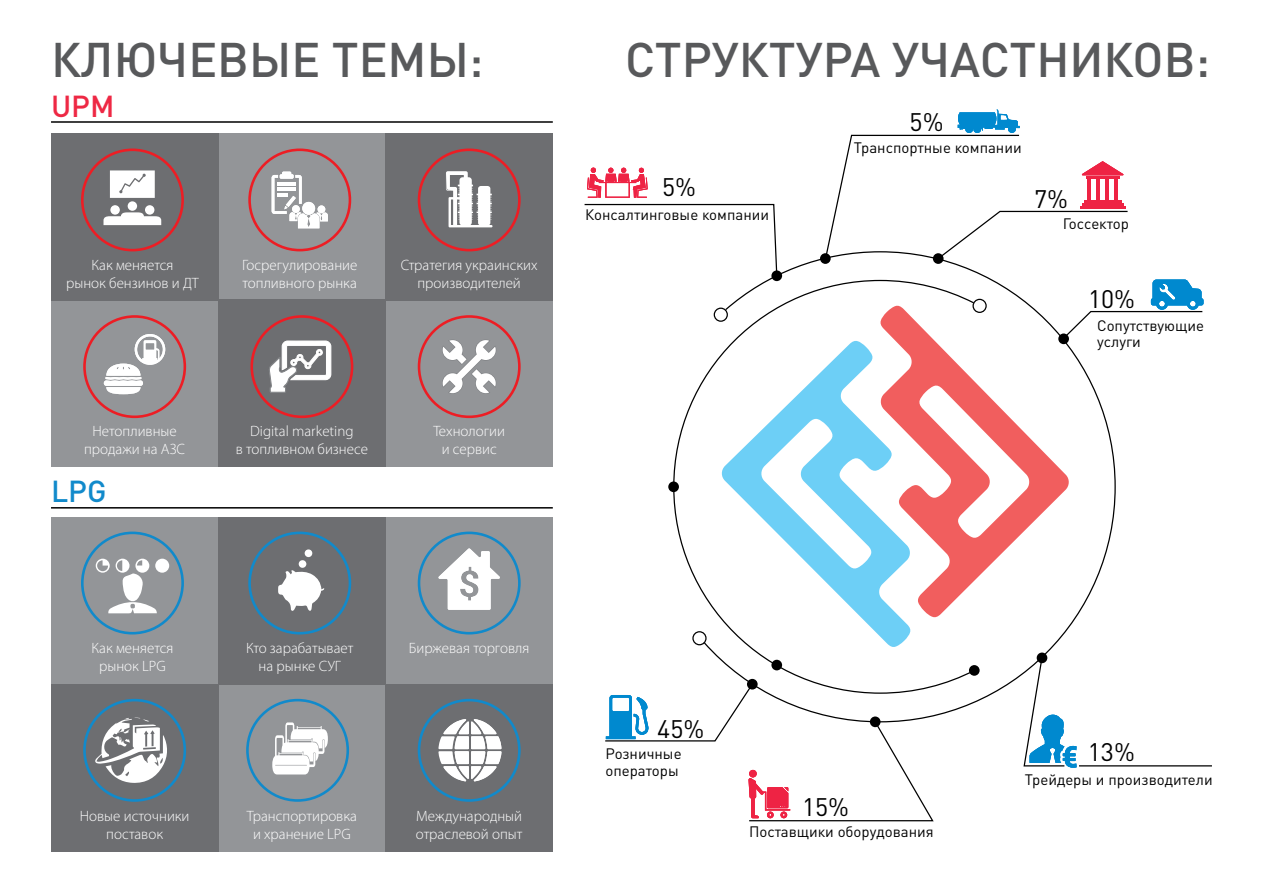
<style>
.page{position:relative;width:1263px;height:893px;background:#fff}
.page>*{position:absolute;margin:0;border:0;box-sizing:border-box;transform-origin:0 0}
.t1{font:500 48px "DIN Pro";color:#58595b}
.t2{font:500 30px "DIN Pro";color:#ee2844}
.t3{font:500 30px "DIN Pro";color:#118acb}
.t4{font:25.05px "DIN Pro";color:#000}
.t5{font:300 15px/18px "Myriad Pro";color:#fff;text-align:center}
.t6{font:15px/17.1px "DIN Pro";color:#000}
</style>
<div class="page">
<div style="left:218px;top:133px;width:168px;height:167px;background:#939598"></div>
<div style="left:386px;top:517px;width:167px;height:167px;background:#939598"></div>
<div style="left:51px;top:300px;width:167px;height:167px;background:#939598"></div>
<div style="left:218px;top:684px;width:168px;height:167px;background:#939598"></div>
<div style="left:386px;top:300px;width:167px;height:167px;background:#939598"></div>
<div style="left:51px;top:517px;width:167px;height:167px;background:#939598"></div>
<div style="left:51px;top:133px;width:167px;height:167px;background:#6d6e71"></div>
<div style="left:218px;top:517px;width:168px;height:167px;background:#6d6e71"></div>
<div style="left:386px;top:133px;width:167px;height:167px;background:#6d6e71"></div>
<div style="left:51px;top:684px;width:167px;height:167px;background:#6d6e71"></div>
<div style="left:218px;top:300px;width:168px;height:167px;background:#6d6e71"></div>
<div style="left:386px;top:684px;width:167px;height:167px;background:#6d6e71"></div>
<div style="left:81px;top:148px;width:103px;height:103px;border:3px solid #ed1d24;border-radius:50%"></div>
<div style="left:110px;top:205px;width:10px;height:10px;background:#fff;border-radius:50%"></div>
<div style="left:128px;top:201px;width:9px;height:10px;background:#fff;border-radius:50%"></div>
<div style="left:145px;top:205px;width:9px;height:10px;background:#fff;border-radius:50%"></div>
<svg style="left:103px;top:212px;width:58px;height:13px"></svg>
<svg style="left:110px;top:170px;width:45px;height:28px"></svg>
<div style="left:248px;top:148px;width:103px;height:103px;border:3px solid #ed1d24;border-radius:50%"></div>
<svg style="left:272px;top:172px;width:56px;height:56px"></svg>
<div style="left:418px;top:148px;width:103px;height:103px;border:3px solid #ed1d24;border-radius:50%"></div>
<svg style="left:446px;top:171px;width:46px;height:56px"></svg>
<div style="left:83px;top:315px;width:103px;height:103px;border:3px solid #ed1d24;border-radius:50%"></div>
<svg style="left:104px;top:334px;width:61px;height:60px"></svg>
<div style="left:250px;top:315px;width:103px;height:103px;border:3px solid #ed1d24;border-radius:50%"></div>
<svg style="left:268px;top:340px;width:64px;height:65px"></svg>
<div style="left:418px;top:315px;width:103px;height:103px;border:3px solid #ed1d24;border-radius:50%"></div>
<svg style="left:442px;top:340px;width:54px;height:53px"></svg>
<div style="left:81px;top:532px;width:103px;height:102px;border:3px solid #118acb;border-radius:50%"></div>
<div style="left:155px;top:559px;width:14px;height:14px;background:#fff;border-radius:50%"></div>
<svg style="left:96px;top:558px;width:61px;height:55px"></svg>
<div style="left:248px;top:532px;width:103px;height:102px;border:3px solid #118acb;border-radius:50%"></div>
<svg style="left:278px;top:570px;width:46px;height:41px"></svg>
<div style="left:299px;top:560px;width:7px;height:8px;background:#fff;border-radius:50%"></div>
<div style="left:305px;top:549px;width:7px;height:8px;background:#fff;border-radius:50%"></div>
<div style="left:418px;top:532px;width:103px;height:102px;border:3px solid #118acb;border-radius:50%"></div>
<svg style="left:438px;top:548px;width:62px;height:62px"></svg>
<div style="left:83px;top:699px;width:103px;height:103px;border:3px solid #118acb;border-radius:50%"></div>
<svg style="left:95px;top:717px;width:72px;height:66px"></svg>
<div style="left:246px;top:699px;width:103px;height:103px;border:3px solid #118acb;border-radius:50%"></div>
<svg style="left:272px;top:722px;width:56px;height:52px"></svg>
<div style="left:418px;top:699px;width:103px;height:103px;border:3px solid #118acb;border-radius:50%"></div>
<svg style="left:438px;top:719px;width:63px;height:62px"></svg>
<hr style="left:51px;top:121px;width:502px;height:2px;background:#000">
<hr style="left:51px;top:507px;width:502px;height:2px;background:#000">
<svg style="left:702px;top:254px;width:414px;height:462px"></svg>
<div style="left:692px;top:631px;width:15px;height:14px;border:1px solid #000;border-radius:50%"></div>
<div style="left:714px;top:308px;width:14px;height:14px;border:1px solid #000;border-radius:50%"></div>
<div style="left:972px;top:299px;width:15px;height:14px;border:1px solid #000;border-radius:50%"></div>
<div style="left:668px;top:481px;width:11px;height:11px;background:#000;border-radius:50%"></div>
<div style="left:771px;top:270px;width:11px;height:11px;background:#000;border-radius:50%"></div>
<svg style="left:820px;top:253px;width:11px;height:11px"></svg>
<div style="left:933px;top:253px;width:10px;height:11px;background:#000;border-radius:50%"></div>
<div style="left:771px;top:660px;width:11px;height:10px;background:#000;border-radius:50%"></div>
<div style="left:969px;top:665px;width:11px;height:11px;background:#000;border-radius:50%"></div>
<div style="left:1037px;top:652px;width:10px;height:11px;background:#000;border-radius:50%"></div>
<div style="left:747px;top:679px;width:11px;height:10px;background:#000;border-radius:50%"></div>
<svg style="left:605px;top:682px;width:330px;height:140px"></svg>
<hr style="left:1079px;top:765px;width:133px;height:1px;background:#000">
<svg style="left:1061px;top:280px;width:142px;height:61px"></svg>
<svg style="left:1023px;top:656px;width:53px;height:112px"></svg>
<svg style="left:824px;top:109px;width:304px;height:152px"></svg>
<svg style="left:584px;top:168px;width:194px;height:109px"></svg>
<svg style="left:721px;top:340px;width:190px;height:308px"></svg>
<svg style="left:880px;top:305px;width:190px;height:313px"></svg>
<h1 class="t1" style="left:51px;top:27px;width:434px">КЛЮЧЕВЫЕ ТЕМЫ:</h1>
<h2 class="t2" style="left:51px;top:86px;width:65px">UPM</h2>
<p class="t5" style="left:66px;top:255px;width:134px">Как меняется<br>рынок бензинов и ДТ</p>
<p class="t5" style="left:242px;top:255px;width:117px;text-align:left">Госрегулирование топливного рынка</p>
<p class="t5" style="left:401px;top:255px;width:138px">Стратегия украинских производителей</p>
<p class="t5" style="left:84px;top:422px;width:103px">Нетопливные продажи на АЗС</p>
<h2 class="t3" style="left:51px;top:471px;width:57px">LPG</h2>
<p class="t5" style="left:236px;top:422px;width:134px">Digital marketing<br>в топливном бизнесе</p>
<p class="t5" style="left:433px;top:422px;width:73px">Технологии и сервис</p>
<h1 class="t1" style="left:625px;top:27px;width:586px">СТРУКТУРА УЧАСТНИКОВ:</h1>
<h3 class="t4" style="left:910px;top:105px;width:35px">5%</h3>
<h3 class="t4" style="left:662px;top:170px;width:35px">5%</h3>
<p class="t6" style="left:585px;top:206px;width:186px">Консалтинговые компании</p>
<p class="t6" style="left:854px;top:138px;width:169px">Транспортные компании</p>
<h3 class="t4" style="left:1034px;top:182px;width:35px">7%</h3>
<p class="t6" style="left:1063px;top:214px;width:68px">Госсектор</p>
<h3 class="t4" style="left:1088px;top:282px;width:49px">10%</h3>
<p class="t6" style="left:1097px;top:317px;width:108px;line-height:15.6px">Сопутствующие услуги</p>
<p class="t5" style="left:91px;top:639px;width:83px">Как меняется рынок LPG</p>
<p class="t5" style="left:80px;top:806px;width:111px">Новые источники поставок</p>
<p class="t5" style="left:246px;top:639px;width:109px">Кто зарабатывает на рынке СУГ</p>
<p class="t5" style="left:409px;top:639px;width:122px">Биржевая торговля</p>
<p class="t5" style="left:247px;top:806px;width:112px">Транспортировка и хранение LPG</p>
<p class="t5" style="left:416px;top:806px;width:108px;text-align:left">Международный отраслевой опыт</p>
<h3 class="t4" style="left:657px;top:711px;width:49px">45%</h3>
<p class="t6" style="left:605px;top:744px;width:78px">Розничные операторы</p>
<h3 class="t4" style="left:802px;top:789px;width:49px">15%</h3>
<p class="t6" style="left:749px;top:822px;width:186px">Поставщики оборудования</p>
<h3 class="t4" style="left:1088px;top:735px;width:49px">13%</h3>
<p class="t6" style="left:1025px;top:770px;width:189px">Трейдеры и производители</p>
</div>
